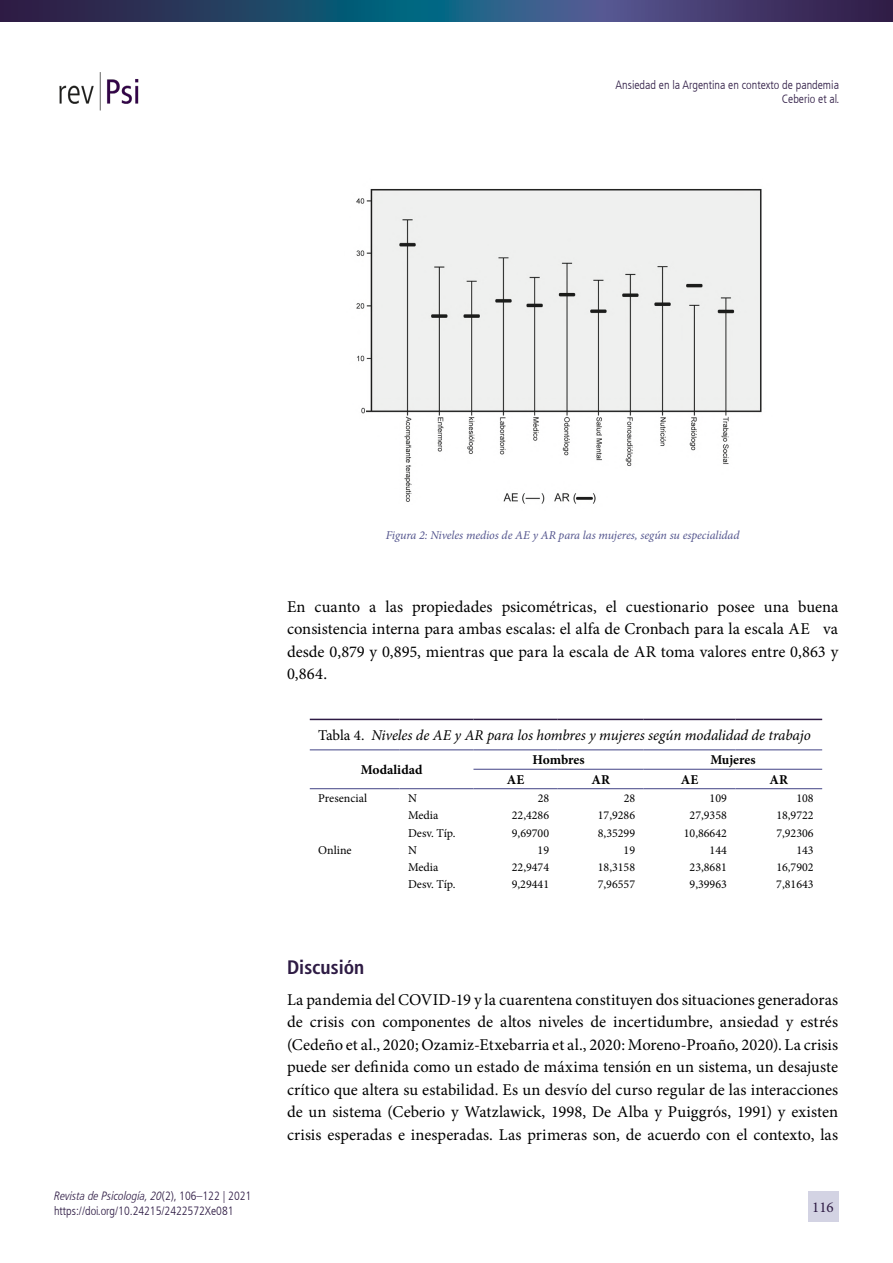
<style>
.page{position:relative;width:893px;height:1263px;background:#fff}
.page>*{position:absolute;margin:0;border:0;box-sizing:border-box;transform-origin:0 0}
.t1{font:700 condensed 19.5px "Frutiger LT Com";color:#2e1b44}
.t2{font:16.5px/22.5px "Minion Pro";color:#000;text-align:justify}
.t3{font:italic 15px "Minion Pro";letter-spacing:-.01em;color:#000}
.t4{font:15px "Minion Pro";color:#2e1b44}
.t5{font:700 13.5px "Minion Pro";color:#000}
.t6{font:12px "Minion Pro";color:#000}
.t7{font:300 condensed 12px/14.4px "Frutiger LT Com";color:#2e1b44}
.t8{font:italic 12px "Minion Pro";letter-spacing:-.005em;color:#54558e}
.s1{font-style:italic}
.s2{font-style:normal}
</style>
<div class="page">
<svg style="left:0;top:0;width:893px;height:21px;background:#2d436c"></svg>
<img style="left:59px;top:72px;width:80px;height:39px">
<div style="left:808px;top:1191px;width:30px;height:31px;background:#d3d3e3"></div>
<img style="left:356px;top:188px;width:406px;height:316px">
<hr style="left:310px;top:719px;width:90px;height:1px;background:#2e1b44">
<hr style="left:400px;top:719px;width:73px;height:1px;background:#2e1b44">
<hr style="left:473px;top:719px;width:85px;height:1px;background:#2e1b44">
<hr style="left:558px;top:719px;width:86px;height:1px;background:#2e1b44">
<hr style="left:644px;top:719px;width:91px;height:1px;background:#2e1b44">
<hr style="left:735px;top:719px;width:87px;height:1px;background:#2e1b44">
<hr style="left:310px;top:749px;width:90px;height:1px;background:#575893">
<hr style="left:400px;top:749px;width:73px;height:1px;background:#575893">
<hr style="left:473px;top:749px;width:85px;height:1px;background:#575893">
<hr style="left:558px;top:749px;width:86px;height:1px;background:#575893">
<hr style="left:644px;top:749px;width:91px;height:1px;background:#575893">
<hr style="left:735px;top:749px;width:87px;height:1px;background:#575893">
<hr style="left:473px;top:769px;width:85px;height:1px;background:#575893">
<hr style="left:558px;top:769px;width:86px;height:1px;background:#575893">
<hr style="left:644px;top:769px;width:91px;height:1px;background:#575893">
<hr style="left:735px;top:769px;width:87px;height:1px;background:#575893">
<hr style="left:310px;top:788px;width:90px;height:1px;background:#575893">
<hr style="left:400px;top:788px;width:73px;height:1px;background:#575893">
<hr style="left:473px;top:788px;width:85px;height:1px;background:#575893">
<hr style="left:558px;top:788px;width:86px;height:1px;background:#575893">
<hr style="left:644px;top:788px;width:91px;height:1px;background:#575893">
<hr style="left:735px;top:788px;width:87px;height:1px;background:#575893">
<p class="t7" style="left:616px;top:78px;width:225px;text-align:right">Ansiedad en la Argentina en contexto de pandemia<br>Ceberio et al.</p>
<p class="t7" style="left:54px;top:1189px;width:199px"><span class="s1">Revista de Psicología, 20</span>(2), 106–122 | 2021 https://doi.org/10.24215/2422572Xe081</p>
<p class="t8" style="left:386px;top:527px;width:355px">Figura 2: Niveles medios de AE y AR para las mujeres, según su especialidad</p>
<p class="t2" style="left:287px;top:595px;width:553px">En cuanto a las propiedades psicométricas, el cuestionario posee una buena consistencia interna para ambas escalas: el alfa de Cronbach para la escala AE va desde 0,879 y 0,895, mientras que para la escala de AR toma valores entre 0,863 y 0,864.</p>
<p class="t3" style="left:318px;top:725px;width:494px"><span class="s2">Tabla 4.</span> Niveles de AE y AR para los hombres y mujeres según modalidad de trabajo</p>
<p class="t5" style="left:361px;top:762px;width:63px">Modalidad</p>
<p class="t5" style="left:533px;top:752px;width:54px">Hombres</p>
<p class="t5" style="left:710px;top:752px;width:47px">Mujeres</p>
<p class="t5" style="left:507px;top:771px;width:19px">AE</p>
<p class="t5" style="left:591px;top:771px;width:20px">AR</p>
<p class="t5" style="left:681px;top:771px;width:19px">AE</p>
<p class="t5" style="left:770px;top:771px;width:20px">AR</p>
<p class="t6" style="left:318px;top:790px;width:50px">Presencial</p>
<p class="t6" style="left:408px;top:790px;width:10px">N</p>
<p class="t6" style="left:538px;top:790px;width:13px">28</p>
<p class="t6" style="left:624px;top:790px;width:13px">28</p>
<p class="t6" style="left:710px;top:790px;width:19px">109</p>
<p class="t6" style="left:796px;top:790px;width:19px">108</p>
<p class="t6" style="left:408px;top:807px;width:32px">Media</p>
<p class="t6" style="left:512px;top:807px;width:39px">22,4286</p>
<p class="t6" style="left:598px;top:807px;width:39px">17,9286</p>
<p class="t6" style="left:690px;top:807px;width:39px">27,9358</p>
<p class="t6" style="left:776px;top:807px;width:39px">18,9722</p>
<p class="t6" style="left:408px;top:825px;width:49px">Desv. Típ.</p>
<p class="t6" style="left:512px;top:825px;width:39px">9,69700</p>
<p class="t6" style="left:598px;top:825px;width:39px">8,35299</p>
<p class="t6" style="left:684px;top:825px;width:45px">10,86642</p>
<p class="t6" style="left:776px;top:825px;width:39px">7,92306</p>
<p class="t6" style="left:318px;top:842px;width:35px">Online</p>
<p class="t6" style="left:408px;top:842px;width:10px">N</p>
<p class="t6" style="left:538px;top:842px;width:13px">19</p>
<p class="t6" style="left:624px;top:842px;width:13px">19</p>
<p class="t6" style="left:710px;top:842px;width:19px">144</p>
<p class="t6" style="left:796px;top:842px;width:19px">143</p>
<p class="t6" style="left:408px;top:859px;width:32px">Media</p>
<p class="t6" style="left:512px;top:859px;width:39px">22,9474</p>
<p class="t6" style="left:598px;top:859px;width:39px">18,3158</p>
<p class="t6" style="left:690px;top:859px;width:39px">23,8681</p>
<p class="t6" style="left:776px;top:859px;width:39px">16,7902</p>
<p class="t6" style="left:408px;top:876px;width:49px">Desv. Típ.</p>
<p class="t6" style="left:512px;top:876px;width:39px">9,29441</p>
<p class="t6" style="left:598px;top:876px;width:39px">7,96557</p>
<p class="t6" style="left:690px;top:876px;width:39px">9,39963</p>
<p class="t6" style="left:776px;top:876px;width:39px">7,81643</p>
<p class="t1" style="left:287px;top:955px;width:79px">Discusión</p>
<p class="t2" style="left:287px;top:988px;width:553px">La pandemia del COVID-19 y la cuarentena constituyen dos situaciones generadoras de crisis con componentes de altos niveles de incertidumbre, ansiedad y estrés (Cedeño et al., 2020; Ozamiz-Etxebarria et al., 2020: Moreno-Proaño, 2020). La crisis puede ser definida como un estado de máxima tensión en un sistema, un desajuste crítico que altera su estabilidad. Es un desvío del curso regular de las interacciones de un sistema (Ceberio y Watzlawick, 1998, De Alba y Puiggrós, 1991) y existen crisis esperadas e inesperadas. Las primeras son, de acuerdo con el contexto, las</p>
<p class="t4" style="left:812px;top:1197px;width:23px">116</p>
</div>
